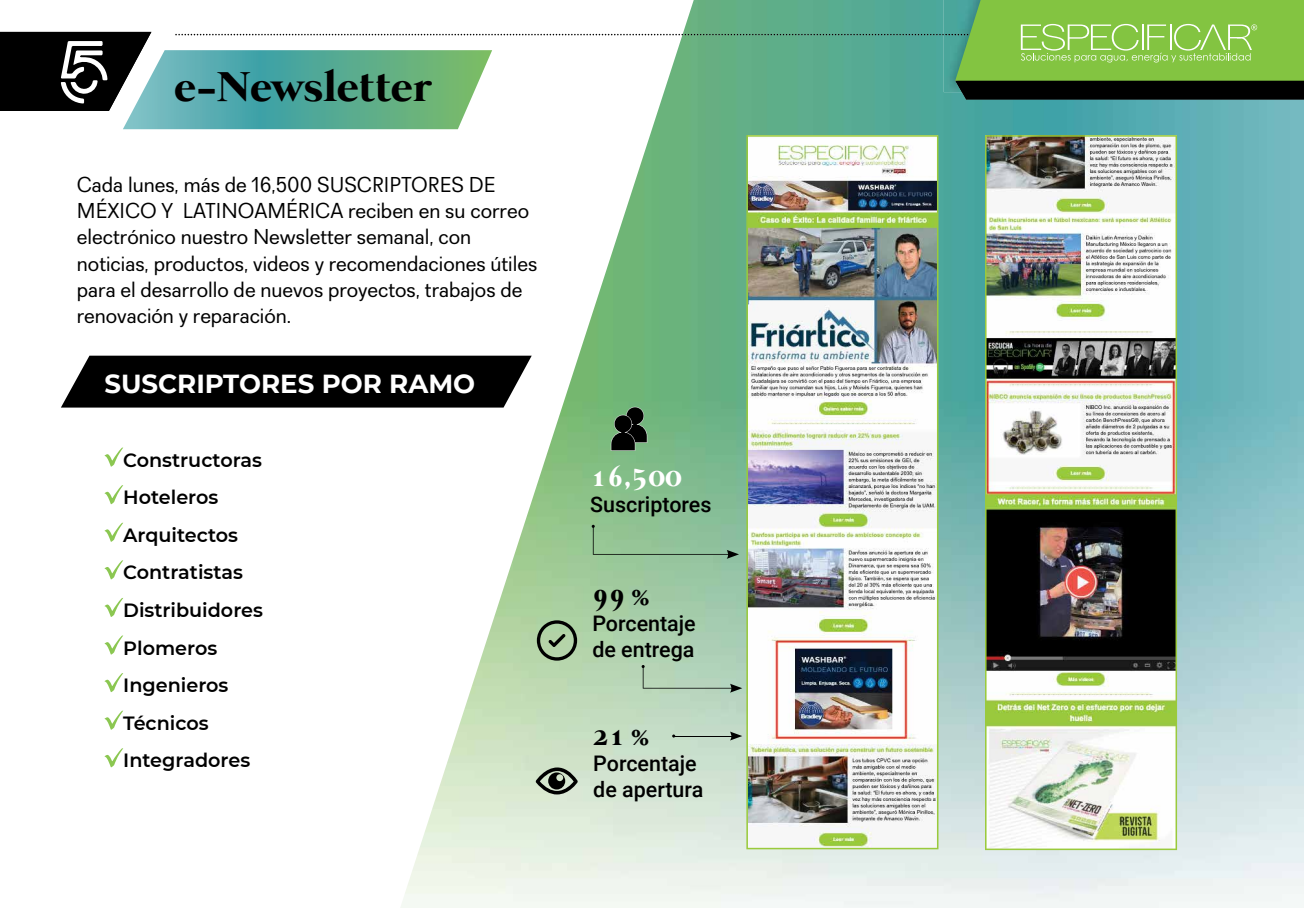
<style>
.page{position:relative;width:1304px;height:908px;background:#fff}
.page>*{position:absolute;margin:0;border:0;box-sizing:border-box;transform-origin:0 0}
.t1{font:700 43px "Mermaid";color:#000;scale:1.11 1}
.t2{font:700 30.6px "Mermaid";color:#fff}
.t3{font:700 30.6px "Mermaid";color:#000}
.t4{font:700 26px "Montserrat";color:#fff}
.t5{font:21.4px/26.4px "Recta";color:#000}
.t6{font:500 21.4px/25.8px "Roboto";color:#000}
.t7{font:600 19.2px/37.6px "Montserrat";color:#000}
</style>
<div class="page">
<img style="left:400px;top:129px;width:904px;height:778px">
<svg style="left:611px;top:406px;width:36px;height:44px;background:#2e4230"></svg>
<svg style="left:536px;top:767px;width:42px;height:27px"></svg>
<svg style="left:537px;top:620px;width:40px;height:40px;background:#809778"></svg>
<svg style="left:642px;top:664px;width:100px;height:28px;background:#abc9b0"></svg>
<hr style="left:674px;top:735px;width:59px;height:1px;background:#000">
<svg style="left:730px;top:731px;width:12px;height:9px"></svg>
<img style="left:746px;top:135px;width:192px;height:713px">
<img style="left:985px;top:135px;width:192px;height:714px">
<svg style="left:592px;top:524px;width:147px;height:34px;background:#8cbb93"></svg>
<svg style="left:104px;top:447px;width:19px;height:20px"></svg>
<svg style="left:104px;top:485px;width:19px;height:19px"></svg>
<svg style="left:104px;top:522px;width:19px;height:20px"></svg>
<svg style="left:104px;top:560px;width:19px;height:19px"></svg>
<svg style="left:104px;top:598px;width:19px;height:19px"></svg>
<svg style="left:104px;top:635px;width:19px;height:19px"></svg>
<svg style="left:104px;top:673px;width:19px;height:19px"></svg>
<svg style="left:104px;top:710px;width:19px;height:19px"></svg>
<svg style="left:104px;top:748px;width:19px;height:19px"></svg>
<svg style="left:61px;top:355px;width:471px;height:52px;background:#121212"></svg>
<svg style="left:0;top:0;width:1304px;height:129px"></svg>
<h1 class="t1" style="left:174px;top:62px;width:233px">e-Newsletter</h1>
<p class="t5" style="left:77px;top:171px;width:462px">Cada lunes, más de 16,500 SUSCRIPTORES DE MÉXICO Y LATINOAMÉRICA reciben en su correo electrónico nuestro Newsletter semanal, con noticias, productos, videos y recomendaciones útiles para el desarrollo de nuevos proyectos, trabajos de renovación y reparación.</p>
<p class="t4" style="left:104px;top:364px;width:372px">SUSCRIPTORES POR RAMO</p>
<p class="t7" style="left:123px;top:440px;width:141px">Constructoras<br>Hoteleros<br>Arquitectos<br>Contratistas<br>Distribuidores<br>Plomeros<br>Ingenieros<br>Técnicos<br>Integradores</p>
<h2 class="t2" style="left:590px;top:458px;width:93px">16,500</h2>
<p class="t6" style="left:590px;top:490px;width:123px">Suscriptores</p>
<h2 class="t3" style="left:592px;top:577px;width:58px">99 %</h2>
<p class="t6" style="left:592px;top:609px;width:105px">Porcentaje de entrega</p>
<h2 class="t3" style="left:593px;top:717px;width:57px">21 %</h2>
<p class="t6" style="left:593px;top:749px;width:112px">Porcentaje de apertura</p>
</div>
